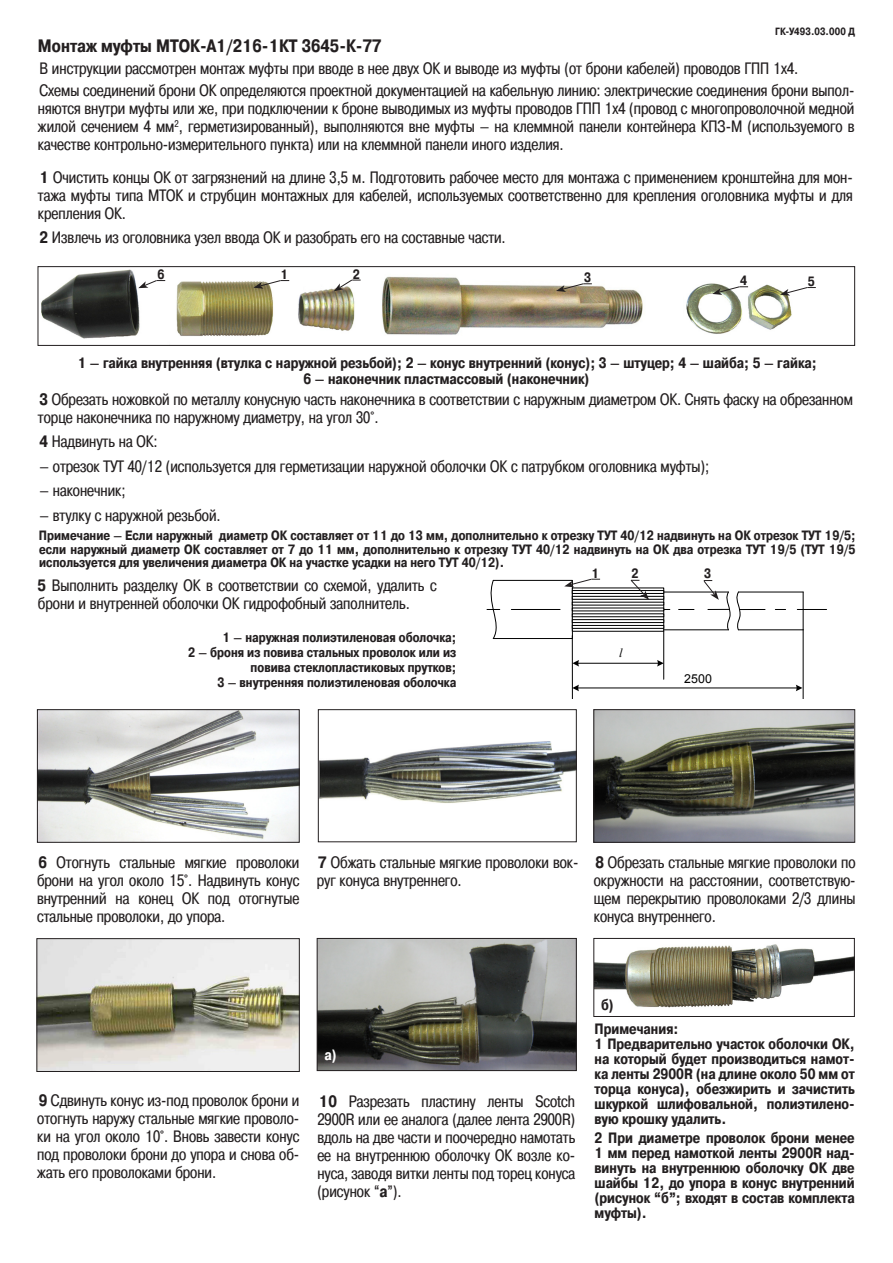
<style>
.page{position:relative;width:893px;height:1263px;background:#fff}
.page>*{position:absolute;margin:0;border:0;box-sizing:border-box;transform-origin:0 0}
.Обычный{font:700 18px "Pragmatica Cond C";color:#231f20}
.текст{font:16.5px/18px "Pragmatica Cond C";color:#231f20;text-align:justify}
.текст-2{font:700 15px/15px "Pragmatica Cond C";color:#231f20;text-align:justify}
.текст-3{font:700 15px "Pragmatica Cond C";color:#fff}
.текст-4{font:700 13.5px/13.5px "Pragmatica Cond C";color:#231f20;text-align:justify}
.t1{font:12.3px "Arial";color:#000}
.t2{font:italic 12.3px "Times New Roman";color:#000}
.t3{font:700 10.5px "Pragmatica Cond C";letter-spacing:.02em;color:#231f20}
.s1{font-weight:700}
</style>
<div class="page">
<img style="left:382px;top:276px;width:261px;height:59px">
<img style="left:41px;top:269px;width:314px;height:70px">
<div style="left:38px;top:266px;width:817px;height:80px;border:1px solid #231f20"></div>
<img style="left:686px;top:283px;width:106px;height:51px">
<div style="left:493px;top:580px;width:80px;height:59px;border:1px solid #000"></div>
<svg style="left:486px;top:579px;width:17px;height:60px"></svg>
<hr style="left:511px;top:609px;width:49px;height:1px;background:#000">
<div style="left:572px;top:588px;width:92px;height:44px;background:linear-gradient(to right,#fdfdfd,#fdfdfd);border:1px solid #000"></div>
<svg style="left:572px;top:590px;width:92px;height:4px"></svg>
<svg style="left:572px;top:596px;width:92px;height:4px"></svg>
<hr style="left:572px;top:602px;width:92px;height:3px;background:#fff">
<hr style="left:572px;top:608px;width:92px;height:3px;background:#fff">
<svg style="left:572px;top:613px;width:92px;height:4px"></svg>
<svg style="left:572px;top:619px;width:92px;height:4px"></svg>
<svg style="left:572px;top:625px;width:92px;height:4px"></svg>
<svg style="left:679px;top:609px;width:15px;height:1px"></svg>
<hr style="left:797px;top:609px;width:30px;height:1px;background:#000">
<hr style="left:664px;top:592px;width:64px;height:1px;background:#000">
<hr style="left:664px;top:629px;width:64px;height:1px;background:#000">
<hr style="left:738px;top:592px;width:65px;height:1px;background:#000">
<hr style="left:738px;top:629px;width:65px;height:1px;background:#000">
<hr style="left:803px;top:592px;width:1px;height:38px;background:#000">
<hr style="left:577px;top:688px;width:220px;height:1px;background:#000">
<svg style="left:796px;top:685px;width:6px;height:6px"></svg>
<hr style="left:577px;top:663px;width:82px;height:1px;background:#000">
<svg style="left:572px;top:635px;width:7px;height:64px"></svg>
<svg style="left:657px;top:660px;width:6px;height:6px"></svg>
<hr style="left:803px;top:630px;width:1px;height:69px;background:#000">
<hr style="left:663px;top:631px;width:1px;height:48px;background:#000">
<img style="left:319px;top:940px;width:256px;height:129px">
<div style="left:317px;top:938px;width:260px;height:133px;border:1px solid #231f20"></div>
<img style="left:595px;top:944px;width:258px;height:64px">
<div style="left:593px;top:938px;width:262px;height:79px;border:1px solid #231f20"></div>
<img style="left:39px;top:711px;width:259px;height:130px">
<div style="left:37px;top:709px;width:263px;height:134px;border:1px solid #231f20"></div>
<img style="left:595px;top:711px;width:258px;height:130px">
<div style="left:593px;top:709px;width:262px;height:134px;border:1px solid #231f20"></div>
<img style="left:320px;top:741px;width:255px;height:62px">
<div style="left:318px;top:709px;width:259px;height:133px;border:1px solid #231f20"></div>
<img style="left:38px;top:940px;width:260px;height:130px">
<div style="left:36px;top:938px;width:264px;height:134px;border:1px solid #231f20"></div>
<svg style="left:564px;top:578px;width:36px;height:9px"></svg>
<svg style="left:630px;top:579px;width:19px;height:21px"></svg>
<svg style="left:703px;top:580px;width:62px;height:51px"></svg>
<svg style="left:138px;top:280px;width:27px;height:8px"></svg>
<svg style="left:253px;top:280px;width:36px;height:9px"></svg>
<svg style="left:334px;top:279px;width:27px;height:12px"></svg>
<svg style="left:556px;top:283px;width:36px;height:9px"></svg>
<svg style="left:712px;top:286px;width:36px;height:9px"></svg>
<svg style="left:780px;top:287px;width:36px;height:9px"></svg>
<p class="t3" style="left:775px;top:25px;width:81px">ГК-У493.03.000 Д</p>
<p class="Обычный" style="left:38px;top:35px;width:345px">Монтаж муфты МТОК-А1/216-1КТ 3645-К-77</p>
<p class="текст" style="left:39px;top:59px;width:760px">В инструкции рассмотрен монтаж муфты при вводе в нее двух ОК и выводе из муфты (от брони кабелей) проводов ГПП 1х4.</p>
<p class="текст" style="left:38px;top:81px;width:818px">Схемы соединений брони ОК определяются проектной документацией на кабельную линию: электрические соединения брони выпол&shy;няются внутри муфты или же, при подключении к броне выводимых из муфты проводов ГПП 1х4 (провод с многопроволочной медной жилой сечением 4 мм<sup>2</sup>, герметизированный), выполняются вне муфты – на клеммной панели контейнера КПЗ-М (используемого в качестве контрольно-измерительного пункта) или на клеммной панели иного изделия.</p>
<p class="текст" style="left:38px;top:168px;width:816px"><span class="s1">1</span> Очистить концы ОК от загрязнений на длине 3,5 м. Подготовить рабочее место для монтажа с применением кронштейна для мон&shy;тажа муфты типа МТОК и струбцин монтажных для кабелей, используемых соответственно для крепления оголовника муфты и для крепления ОК.</p>
<p class="текст" style="left:39px;top:229px;width:468px"><span class="s1">2</span> Извлечь из оголовника узел ввода ОК и разобрать его на составные части.</p>
<p class="текст-4" style="left:157px;top:268px;width:9px">6</p>
<p class="текст-4" style="left:281px;top:268px;width:9px">1</p>
<p class="текст-4" style="left:353px;top:267px;width:9px">2</p>
<p class="текст-4" style="left:584px;top:271px;width:9px">3</p>
<p class="текст-4" style="left:740px;top:274px;width:8px">4</p>
<p class="текст-4" style="left:808px;top:275px;width:9px">5</p>
<p class="текст-2" style="left:78px;top:354px;width:741px;line-height:16.5px;text-align:center">1 – гайка внутренняя (втулка с наружной резьбой); 2 – конус внутренний (конус); 3 – штуцер; 4 – шайба; 5 – гайка;<br>6 – наконечник пластмассовый (наконечник)</p>
<p class="текст" style="left:38px;top:390px;width:816px"><span class="s1">3</span> Обрезать ножовкой по металлу конусную часть наконечника в соответствии с наружным диаметром ОК. Снять фаску на обрезанном торце наконечника по наружному диаметру, на угол 30°.</p>
<p class="текст" style="left:39px;top:433px;width:120px"><span class="s1">4</span> Надвинуть на ОК:</p>
<p class="текст" style="left:39px;top:457px;width:671px">– отрезок ТУТ 40/12 (используется для герметизации наружной оболочки ОК с патрубком оголовника муфты);</p>
<p class="текст" style="left:39px;top:481px;width:88px">– наконечник;</p>
<p class="текст" style="left:39px;top:506px;width:183px">– втулку с наружной резьбой.</p>
<p class="текст-4" style="left:39px;top:529px;width:818px">Примечание – Если наружный диаметр ОК составляет от 11 до 13 мм, дополнительно к отрезку ТУТ 40/12 надвинуть на ОК отрезок ТУТ 19/5; если наружный диаметр ОК составляет от 7 до 11 мм, дополнительно к отрезку ТУТ 40/12 надвинуть на ОК два отрезка ТУТ 19/5 (ТУТ 19/5 используется для увеличения диаметра ОК на участке усадки на него ТУТ 40/12).</p>
<p class="текст-4" style="left:591px;top:566px;width:9px">1</p>
<p class="текст-4" style="left:631px;top:567px;width:9px">2</p>
<p class="текст-4" style="left:704px;top:567px;width:9px">3</p>
<p class="текст" style="left:38px;top:577px;width:401px"><span class="s1">5</span> Выполнить разделку ОК в соответствии со схемой, удалить с брони и внутренней оболочки ОК гидрофобный заполнитель.</p>
<p class="текст-4" style="left:223px;top:631px;width:235px">1 – наружная полиэтиленовая оболочка;</p>
<p class="текст-4" style="left:188px;top:645px;width:270px;line-height:15px;text-align:right">2 – броня из повива стальных проволок или из повива стеклопластиковых прутков;</p>
<p class="текст-4" style="left:218px;top:676px;width:240px">3 – внутренняя полиэтиленовая оболочка</p>
<p class="t2" style="left:619px;top:644px;width:5px">l</p>
<p class="t1" style="left:684px;top:671px;width:29px">2500</p>
<p class="текст" style="left:37px;top:853px;width:264px"><span class="s1">6</span> Отогнуть стальные мягкие проволоки брони на угол около 15°. Надвинуть конус внутренний на конец ОК под отогнутые стальные проволоки, до упора.</p>
<p class="текст" style="left:317px;top:853px;width:263px"><span class="s1">7</span> Обжать стальные мягкие проволоки вок&shy;руг конуса внутреннего.</p>
<p class="текст" style="left:594px;top:853px;width:263px"><span class="s1">8</span> Обрезать стальные мягкие проволоки по окружности на расстоянии, соответствую&shy;щем перекрытию проволоками 2/3 длины конуса внутреннего.</p>
<p class="текст-3" style="left:324px;top:1047px;width:14px">а)</p>
<p class="текст" style="left:37px;top:1091px;width:264px"><span class="s1">9</span> Сдвинуть конус из-под проволок брони и отогнуть наружу стальные мягкие проволо&shy;ки на угол около 10°. Вновь завести конус под проволоки брони до упора и снова об&shy;жать его проволоками брони.</p>
<p class="текст" style="left:317px;top:1092px;width:259px"><span class="s1">10</span> Разрезать пластину ленты Scotch 2900R или ее аналога (далее лента 2900R) вдоль на две части и поочередно намотать ее на внутреннюю оболочку ОК возле ко&shy;нуса, заводя витки ленты под торец конуса (рисунок “<span class="s1">а</span>”).</p>
<p class="текст-2" style="left:601px;top:997px;width:14px">б)</p>
<p class="текст-2" style="left:595px;top:1021px;width:85px">Примечания:</p>
<p class="текст-2" style="left:595px;top:1036px;width:262px">1 Предварительно участок оболочки ОК, на который будет производиться намот&shy;ка ленты 2900R (на длине около 50 мм от торца конуса), обезжирить и зачистить шкуркой шлифовальной, полиэтилено&shy;вую крошку удалить.</p>
<p class="текст-2" style="left:595px;top:1130px;width:262px">2 При диаметре проволок брони менее 1 мм перед намоткой ленты 2900R над&shy;винуть на внутреннюю оболочку ОК две шайбы 12, до упора в конус внутренний (рисунок “б”; входят в состав комплекта муфты).</p>
</div>
